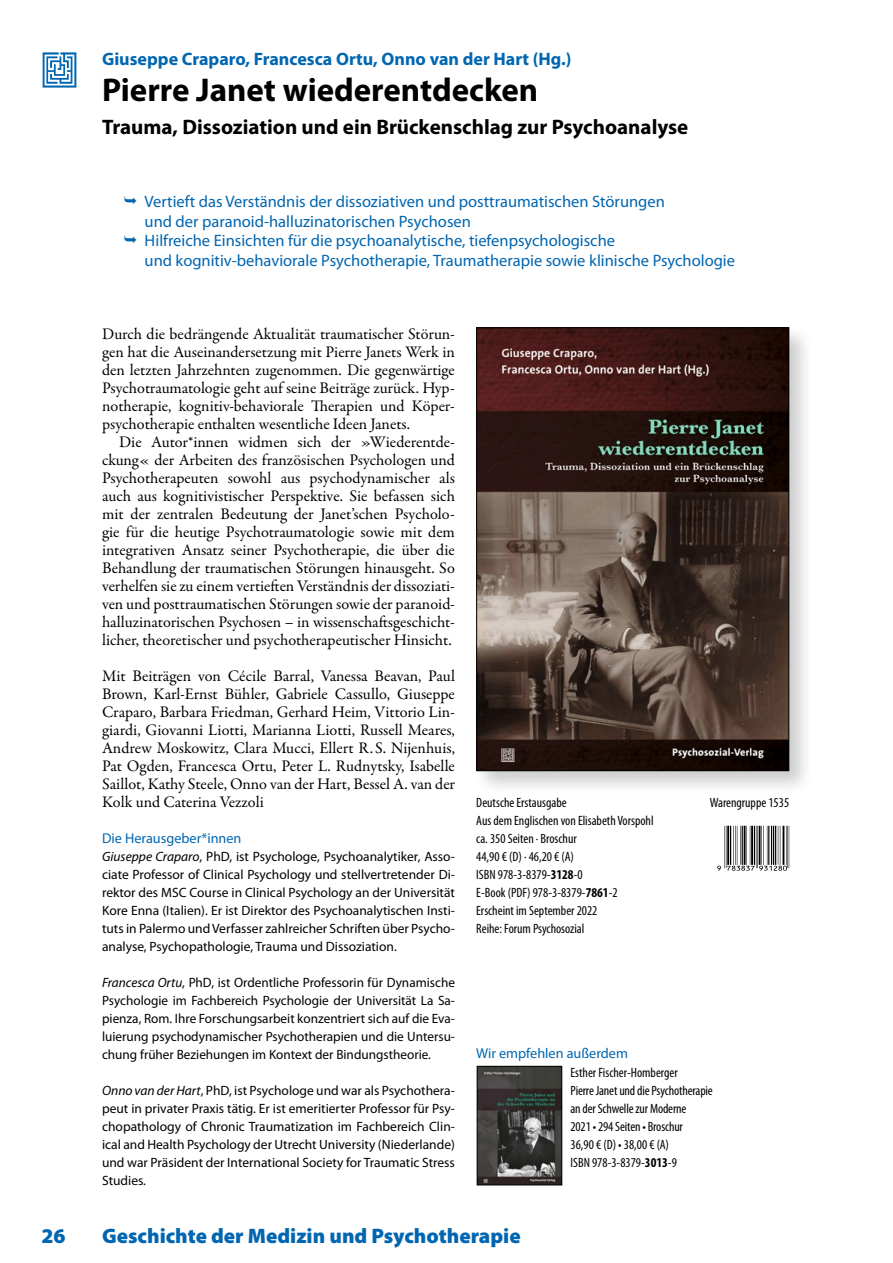
<style>
.page{position:relative;width:893px;height:1263px;background:#fff}
.page>*{position:absolute;margin:0;border:0;box-sizing:border-box;transform-origin:0 0}
.t1{font:45.15px "Ean Bwr P72 Tt";color:#000;scale:1.16 1}
.t2{font:700 33px "Myriad Pro";color:#000}
.t3{font:700 21px "Myriad Pro";color:#000}
.t4{font:900 21px "Myriad Pro";color:#0066b1}
.t5{font:700 18px "Myriad Pro";color:#0066b1}
.t6{font:16.5px/19.5px "Myriad Pro";color:#0066b1}
.t7{font:16.2px/18px "Garamond Premr Pro";color:#000;text-align:justify}
.t8{font:14.25px "Myriad Pro";color:#0066b1}
.t9{font:13.5px/18px "Myriad Pro";color:#000;text-align:justify}
.t10{font:condensed 13.5px/18px "Myriad Pro";color:#000}
.s1{font-style:italic}
.s2{font-weight:700}
</style>
<div class="page">
<svg style="left:43px;top:52px;width:33px;height:36px"></svg>
<div style="left:473px;top:324px;width:341px;height:472px;background:#000;opacity:.2"></div>
<img style="left:478px;top:329px;width:309px;height:440px">
<div style="left:476px;top:327px;width:313px;height:444px;border:1px solid #000"></div>
<img style="left:479px;top:1068px;width:81px;height:115px">
<div style="left:477px;top:1066px;width:85px;height:119px;border:1px solid #000"></div>
<p class="t5" style="left:102px;top:47px;width:471px">Giuseppe Craparo, Francesca Ortu, Onno van der Hart (Hg.)</p>
<h2 class="t2" style="left:102px;top:68px;width:438px">Pierre Janet wiederentdecken</h2>
<p class="t3" style="left:102px;top:114px;width:588px">Trauma, Dissoziation und ein Brückenschlag zur Psychoanalyse</p>
<p class="t6" style="left:145px;top:192px;width:592px">Vertieft das Verständnis der dissoziativen und posttraumatischen Störungen<br>und der paranoid-halluzinatorischen Psychosen<br>Hilfreiche Einsichten für die psychoanalytische, tiefenpsychologische<br>und kognitiv-behaviorale Psychotherapie, Traumatherapie sowie klinische Psychologie</p>
<p class="t7" style="left:102px;top:325px;width:354px">Durch die bedrängende Aktualität traumatischer Störun&shy;gen hat die Auseinandersetzung mit Pierre Janets Werk in den letzten Jahrzehnten zugenommen. Die gegenwärtige Psychotraumatologie geht auf seine Beiträge zurück. Hyp&shy;notherapie, kognitiv-behaviorale Therapien und Köper&shy;psychotherapie enthalten wesentliche Ideen Janets.</p>
<p class="t7" style="left:102px;top:433px;width:354px;text-indent:17px">Die Autor*innen widmen sich der »Wiederentde&shy;ckung« der Arbeiten des französischen Psychologen und Psychotherapeuten sowohl aus psychodynamischer als auch aus kognitivistischer Perspektive. Sie befassen sich mit der zentralen Bedeutung der Janet’schen Psycholo&shy;gie für die heutige Psychotraumatologie sowie mit dem integrativen Ansatz seiner Psychotherapie, die über die Behandlung der traumatischen Störungen hinausgeht. So verhelfen sie zu einem vertieften Verständnis der dissoziati&shy;ven und posttraumatischen Störungen sowie der paranoid&shy;halluzinatorischen Psychosen – in wissenschaftsgeschicht&shy;licher, theoretischer und psychotherapeutischer Hinsicht.</p>
<p class="t7" style="left:102px;top:667px;width:354px">Mit Beiträgen von Cécile Barral, Vanessa Beavan, Paul Brown, Karl-Ernst Bühler, Gabriele Cassullo, Giuseppe Craparo, Barbara Friedman, Gerhard Heim, Vittorio Lin&shy;giardi, Giovanni Liotti, Marianna Liotti, Russell Meares, Andrew Moskowitz, Clara Mucci, Ellert R. S. Nijenhuis, Pat Ogden, Francesca Ortu, Peter L. Rudnytsky, Isabelle Saillot, Kathy Steele, Onno van der Hart, Bessel A. van der Kolk und Caterina Vezzoli</p>
<p class="t8" style="left:102px;top:829px;width:141px">Die Herausgeber*innen</p>
<p class="t9" style="left:102px;top:847px;width:354px"><span class="s1">Giuseppe Craparo</span>, PhD, ist Psychologe, Psychoanalytiker, Asso&shy;ciate Professor of Clinical Psychology und stellvertretender Di&shy;rektor des MSC Course in Clinical Psychology an der Universität Kore Enna (Italien). Er ist Direktor des Psychoanalytischen Insti&shy;tuts in Palermo und Verfasser zahlreicher Schriften über Psycho&shy;analyse, Psychopathologie, Trauma und Dissoziation.</p>
<p class="t9" style="left:102px;top:973px;width:354px"><span class="s1">Francesca Ortu</span>, PhD, ist Ordentliche Professorin für Dynamische Psychologie im Fachbereich Psychologie der Universität La Sa&shy;pienza, Rom. Ihre Forschungsarbeit konzentriert sich auf die Eva&shy;luierung psychodynamischer Psychotherapien und die Untersu&shy;chung früher Beziehungen im Kontext der Bindungstheorie.</p>
<p class="t9" style="left:102px;top:1081px;width:354px"><span class="s1">Onno van der Hart</span>, PhD, ist Psychologe und war als Psychothera&shy;peut in privater Praxis tätig. Er ist emeritierter Professor für Psy&shy;chopathology of Chronic Traumatization im Fachbereich Clin&shy;ical and Health Psychology der Utrecht University (Niederlande) und war Präsident der International Society for Traumatic Stress Studies.</p>
<p class="t10" style="left:476px;top:793px;width:179px">Deutsche Erstausgabe<br>Aus dem Englischen von Elisabeth Vorspohl ca. 350 Seiten · Broschur<br>44,90 € (D) · 46,20 € (A)<br>ISBN 978-3-8379-<span class="s2">3128</span>-0<br>E-Book (PDF) 978-3-8379-<span class="s2">7861</span>-2<br>Erscheint im September 2022<br>Reihe: Forum Psychosozial</p>
<p class="t10" style="left:710px;top:793px;width:81px">Warengruppe 1535</p>
<h1 class="t1" style="left:709px;top:826px;width:70px">,!7ID8D7-jdbcia!</h1>
<p class="t8" style="left:476px;top:1044px;width:153px">Wir empfehlen außerdem</p>
<p class="t10" style="left:570px;top:1063px;width:144px">Esther Fischer-Homberger<br>Pierre Janet und die Psychotherapie an der Schwelle zur Moderne<br>2021 • 294 Seiten • Broschur<br>36,90 € (D) • 38,00 € (A)<br>ISBN 978-3-8379-<span class="s2">3013</span>-9</p>
<p class="t4" style="left:41px;top:1221px;width:26px">26</p>
<p class="t4" style="left:102px;top:1221px;width:420px">Geschichte der Medizin und Psychotherapie</p>
</div>
